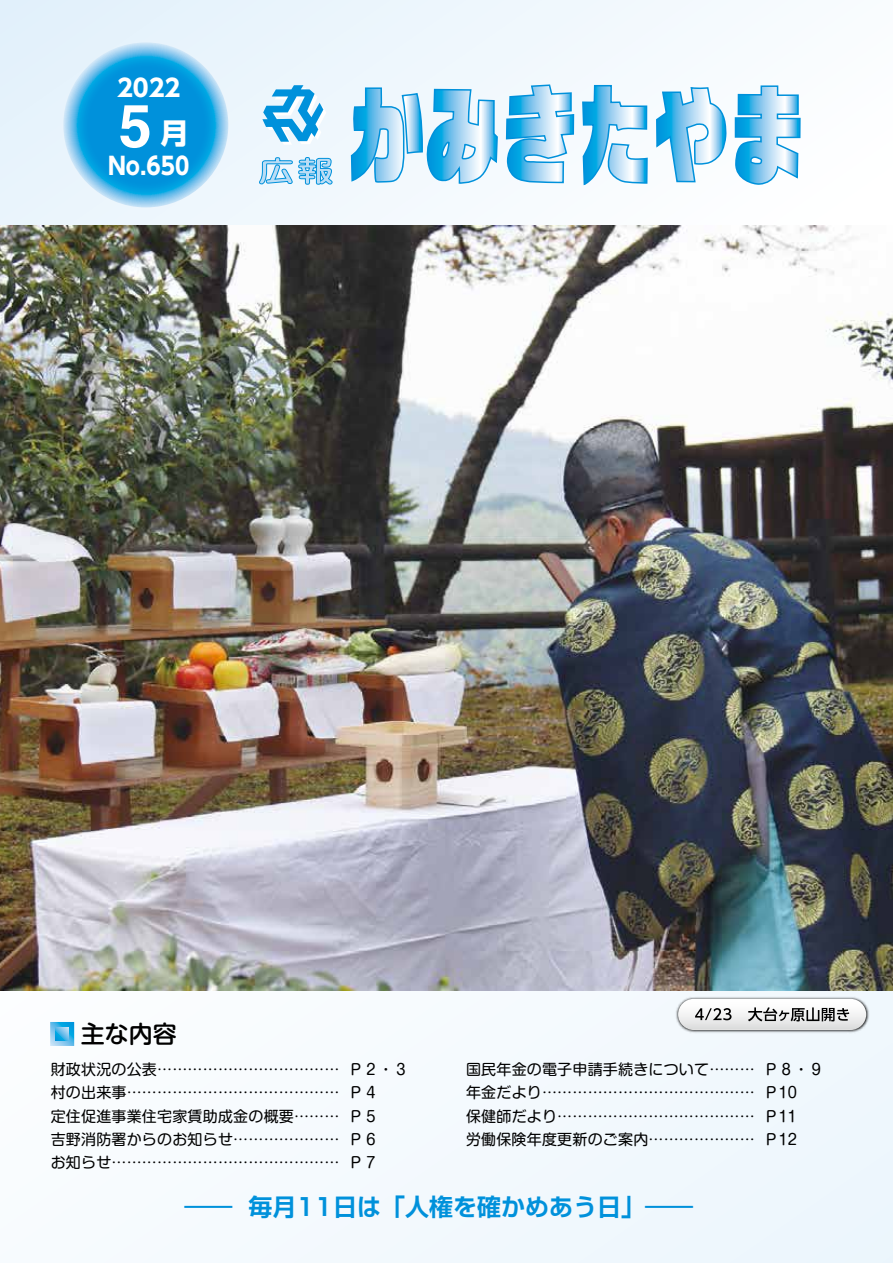
<style>
.page{position:relative;width:893px;height:1263px;background:#f4f9fe}
.page>*{position:absolute;margin:0;border:0;box-sizing:border-box;transform-origin:0 0}
.t1{font:700 59.55px "Helvetica";color:#fff}
.t2{font:700 28.8px "UD Shin Go Pro";color:#fff}
.t3{font:700 24px "Shin Go Pro De";color:#0091db}
.t4{font:700 24px "UD Shin Go Pro";color:#fff;scale:.9 1}
.t5{font:700 24px "UD Shin Go Pro";color:#fff}
.t6{font:500 24px "Shin M Go Pro";color:#000}
.t7{font:700 24px "Shin Go Pro De";color:#0091db;scale:2 1}
.t8{font:15px/23.4px "Shin M Go Pro";letter-spacing:.015em;color:#000}
</style>
<div class="page">
<svg style="left:582px;top:85px;width:66px;height:101px"></svg>
<svg style="left:656px;top:87px;width:71px;height:96px"></svg>
<svg style="left:734px;top:85px;width:67px;height:100px"></svg>
<svg style="left:505px;top:84px;width:70px;height:100px"></svg>
<svg style="left:350px;top:87px;width:148px;height:97px"></svg>
<svg style="left:259px;top:157px;width:74px;height:28px"></svg>
<svg style="left:262px;top:85px;width:64px;height:59px"></svg>
<svg style="left:63px;top:42px;width:165px;height:165px;background:#27a3e1"></svg>
<svg style="left:50px;top:1022px;width:24px;height:24px"></svg>
<svg style="left:55px;top:1027px;width:14px;height:14px"></svg>
<img style="left:0;top:225px;width:893px;height:766px">
<img style="left:676px;top:997px;width:193px;height:36px">
<svg style="left:678px;top:999px;width:188px;height:31px"></svg>
<svg style="left:695px;top:1008px;width:36px;height:12px"></svg>
<svg style="left:748px;top:1007px;width:101px;height:14px"></svg>
<h3 class="t5" style="left:117px;top:69px;width:65px">2022</h3>
<h1 class="t1" style="left:119px;top:78px;width:35px">5</h1>
<h2 class="t2" style="left:160px;top:109px;width:30px">月</h2>
<h3 class="t4" style="left:108px;top:146px;width:92px">No.650</h3>
<h3 class="t6" style="left:81px;top:1014px;width:98px">主な内容</h3>
<p class="t8" style="left:466px;top:1055px;width:290px;text-align:justify">国民年金の電子申請手続きについて.........年金だより..........................................保健師だより.......................................労働保険年度更新のご案内.....................</p>
<p class="t8" style="left:51px;top:1055px;width:290px;text-align:justify">財政状況の公表....................................村の出来事..........................................定住促進事業住宅家賃助成金の概要.........吉野消防署からのお知らせ.....................お知らせ.............................................</p>
<p class="t8" style="left:764px;top:1055px;width:62px">Ｐ８・９<br>Ｐ10<br>Ｐ11<br>Ｐ12</p>
<p class="t8" style="left:348px;top:1055px;width:61px">Ｐ２・３<br>Ｐ４<br>Ｐ５<br>Ｐ６<br>Ｐ７</p>
<h3 class="t7" style="left:185px;top:1187px;width:25px">―</h3>
<h3 class="t3" style="left:249px;top:1187px;width:446px">毎月11日は「人権を確かめあう日「―</h3>
</div>
